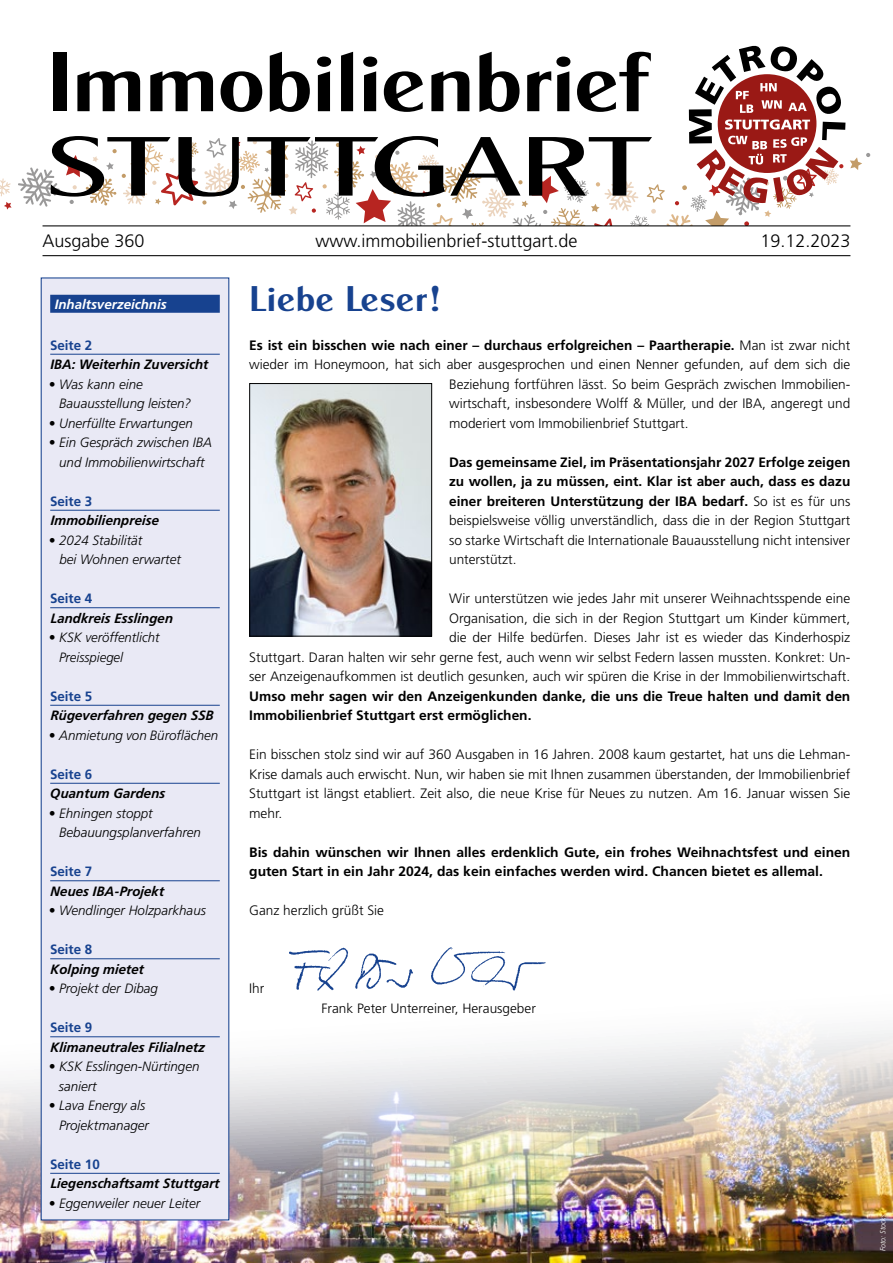
<style>
.page{position:relative;width:893px;height:1263px;background:#fff}
.page>*{position:absolute;margin:0;border:0;box-sizing:border-box;transform-origin:0 0}
.t1{font:84.6px "Cg Globe Gothic Bd";letter-spacing:-.02em;color:#000;scale:1.07 1}
.t2{font:84.6px "Cg Globe Gothic Dm";letter-spacing:-.02em;color:#000;scale:1.44 1}
.t3{font:36px "Cg Globe Gothic Bd";color:#17428f}
.t4{font:300 18px "Frutiger";color:#000}
.t5{font:300 13.65px/19.5px "Frutiger";color:#000;text-align:justify}
.t6{font:700 13.65px/19.5px "Frutiger";color:#000}
.t7{font:italic 300 13.5px/19.5px "Frutiger";color:#000}
.t8{font:italic 700 13.5px "Frutiger";color:#000}
.t9{font:700 13.5px "Frutiger";color:#17428f}
.t10{font:300 13.5px "Frutiger";color:#000}
.t11{font:italic 700 13.5px "Frutiger";color:#fff}
.t12{font:italic 300 7.5px "Frutiger";color:#fff;scale:.94 1}
.s1{font-weight:300}
.s2{font-weight:700}
</style>
<div class="page">
<svg style="left:4px;top:202px;width:8px;height:8px"></svg>
<svg style="left:0;top:178px;width:11px;height:18px"></svg>
<img style="left:0;top:752px;width:893px;height:511px">
<hr style="left:43px;top:225px;width:807px;height:1px;background:#000">
<hr style="left:43px;top:255px;width:807px;height:1px;background:#000">
<div style="left:41px;top:278px;width:188px;height:942px;background:#e9e9f5"></div>
<div style="left:50px;top:295px;width:170px;height:18px;background:#17428f"></div>
<hr style="left:50px;top:354px;width:170px;height:1px;background:#17428f">
<hr style="left:50px;top:510px;width:170px;height:1px;background:#17428f">
<hr style="left:50px;top:607px;width:170px;height:1px;background:#17428f">
<hr style="left:50px;top:705px;width:170px;height:1px;background:#17428f">
<hr style="left:50px;top:783px;width:170px;height:1px;background:#17428f">
<hr style="left:50px;top:880px;width:170px;height:1px;background:#17428f">
<hr style="left:50px;top:958px;width:170px;height:1px;background:#17428f">
<hr style="left:50px;top:1036px;width:170px;height:1px;background:#17428f">
<hr style="left:50px;top:1173px;width:170px;height:1px;background:#17428f">
<div style="left:41px;top:277px;width:188px;height:943px;border:1px solid #17428f"></div>
<img style="left:251px;top:385px;width:179px;height:249px">
<div style="left:249px;top:383px;width:183px;height:253px;border:1px solid #000"></div>
<img style="left:289px;top:946px;width:257px;height:45px">
<svg style="left:18px;top:45px;width:852px;height:180px"></svg>
<h1 class="t1" style="left:47px;top:31px;width:565px">Immobilienbrief</h1>
<h1 class="t2" style="left:46px;top:115px;width:422px">STUTTGART</h1>
<h3 class="t4" style="left:42px;top:231px;width:104px">Ausgabe 360</h3>
<h3 class="t4" style="left:315px;top:231px;width:264px">www.immobilienbrief-stuttgart.de</h3>
<h3 class="t4" style="left:760px;top:231px;width:92px">19.12.2023</h3>
<p class="t11" style="left:55px;top:296px;width:114px">Inhaltsverzeichnis</p>
<p class="t9" style="left:50px;top:337px;width:44px">Seite 2</p>
<p class="t8" style="left:50px;top:356px;width:159px">IBA: Weiterhin Zuversicht</p>
<p class="t7" style="left:59px;top:374px;width:134px;text-indent:-10px">• Was kann eine<br>Bauausstellung leisten?</p>
<p class="t7" style="left:49px;top:413px;width:146px">• Unerfüllte Erwartungen</p>
<p class="t7" style="left:49px;top:433px;width:165px;text-align:center">• Ein Gespräch zwischen IBA und Immobilienwirtschaft</p>
<p class="t9" style="left:50px;top:493px;width:44px">Seite 3</p>
<p class="t8" style="left:50px;top:512px;width:111px">Immobilienpreise</p>
<p class="t7" style="left:59px;top:530px;width:123px;text-indent:-11px">• 2024 Stabilität<br>bei Wohnen erwartet</p>
<p class="t9" style="left:50px;top:590px;width:44px">Seite 4</p>
<p class="t8" style="left:50px;top:610px;width:125px">Landkreis Esslingen</p>
<p class="t7" style="left:59px;top:628px;width:102px;text-indent:-10px">• KSK veröffentlicht<br>Preisspiegel</p>
<p class="t9" style="left:50px;top:688px;width:44px">Seite 5</p>
<p class="t8" style="left:50px;top:707px;width:166px">Rügeverfahren gegen SSB</p>
<p class="t7" style="left:49px;top:725px;width:171px">• Anmietung von Büroflächen</p>
<p class="t9" style="left:50px;top:766px;width:44px">Seite 6</p>
<p class="t8" style="left:50px;top:785px;width:117px">Quantum Gardens</p>
<p class="t7" style="left:59px;top:803px;width:143px;text-indent:-10px">• Ehningen stoppt<br>Bebauungsplanverfahren</p>
<p class="t9" style="left:50px;top:863px;width:44px">Seite 7</p>
<p class="t8" style="left:50px;top:883px;width:115px">Neues IBA-Projekt</p>
<p class="t7" style="left:49px;top:901px;width:159px">• Wendlinger Holzparkhaus</p>
<p class="t9" style="left:50px;top:941px;width:44px">Seite 8</p>
<p class="t8" style="left:50px;top:961px;width:95px">Kolping mietet</p>
<p class="t7" style="left:49px;top:979px;width:111px">• Projekt der Dibag</p>
<p class="t9" style="left:50px;top:1019px;width:44px">Seite 9</p>
<p class="t8" style="left:50px;top:1039px;width:156px">Klimaneutrales Filialnetz</p>
<p class="t7" style="left:59px;top:1057px;width:142px;text-indent:-10px">• KSK Esslingen-Nürtingen saniert</p>
<p class="t7" style="left:49px;top:1096px;width:102px;text-align:right">• Lava Energy als<br>Projektmanager</p>
<p class="t9" style="left:50px;top:1156px;width:51px">Seite 10</p>
<p class="t8" style="left:50px;top:1175px;width:171px">Liegenschaftsamt Stuttgart</p>
<p class="t7" style="left:49px;top:1193px;width:153px">• Eggenweiler neuer Leiter</p>
<h2 class="t3" style="left:249px;top:276px;width:193px">Liebe Leser!</h2>
<p class="t6" style="left:249px;top:335px;width:603px">Es ist ein bisschen wie nach einer – durchaus erfolgreichen – Paartherapie. <span class="s1">Man ist zwar nicht</span></p>
<p class="t5" style="left:249px;top:355px;width:603px">wieder im Honeymoon, hat sich aber ausgesprochen und einen Nenner gefunden, auf dem sich die</p>
<p class="t5" style="left:449px;top:374px;width:403px">Beziehung fortführen lässt. So beim Gespräch zwischen Immobilien-</p>
<p class="t5" style="left:449px;top:394px;width:403px">wirtschaft, insbesondere Wolff &amp; Müller, und der IBA, angeregt und</p>
<p class="t5" style="left:449px;top:413px;width:241px">moderiert vom Immobilienbrief Stuttgart.</p>
<p class="t5" style="left:449px;top:452px;width:403px"><span class="s2">Das gemeinsame Ziel, im Präsentationsjahr 2027 Erfolge zeigen zu wollen, ja zu müssen, eint. Klar ist aber auch, dass es dazu einer breiteren Unterstützung der IBA bedarf.</span> So ist es für uns beispielsweise völlig unverständlich, dass die in der Region Stuttgart so starke Wirtschaft die Internationale Bauausstellung nicht intensiver unterstützt.</p>
<p class="t5" style="left:249px;top:589px;width:603px;text-align:right">Wir unterstützen wie jedes Jahr mit unserer Weihnachtsspende eine<br>Organisation, die sich in der Region Stuttgart um Kinder kümmert,<br>die der Hilfe bedürfen. Dieses Jahr ist es wieder das Kinderhospiz<br>Stuttgart. Daran halten wir sehr gerne fest, auch wenn wir selbst Federn lassen mussten. Konkret: Un&shy;ser Anzeigenaufkommen ist deutlich gesunken, auch wir spüren die Krise in der Immobilienwirtschaft.</p>
<p class="t6" style="left:249px;top:686px;width:603px">Umso mehr sagen wir den Anzeigenkunden danke, die uns die Treue halten und damit den<br>Immobilienbrief Stuttgart erst ermöglichen.</p>
<p class="t5" style="left:249px;top:745px;width:603px">Ein bisschen stolz sind wir auf 360 Ausgaben in 16 Jahren. 2008 kaum gestartet, hat uns die Lehman-Krise damals auch erwischt. Nun, wir haben sie mit Ihnen zusammen überstanden, der Immobilienbrief Stuttgart ist längst etabliert. Zeit also, die neue Krise für Neues zu nutzen. Am 16. Januar wissen Sie mehr.</p>
<p class="t6" style="left:249px;top:842px;width:603px">Bis dahin wünschen wir Ihnen alles erdenklich Gute, ein frohes Weihnachtsfest und einen guten Start in ein Jahr 2024, das kein einfaches werden wird. Chancen bietet es allemal.</p>
<p class="t5" style="left:249px;top:901px;width:136px">Ganz herzlich grüßt Sie</p>
<p class="t5" style="left:249px;top:979px;width:17px">Ihr</p>
<p class="t10" style="left:321px;top:1000px;width:216px">Frank Peter Unterreiner, Herausgeber</p>
<p class="t12" style="left:879px;top:1251px;width:40px;rotate:-90deg">Foto: Stocks</p>
</div>
